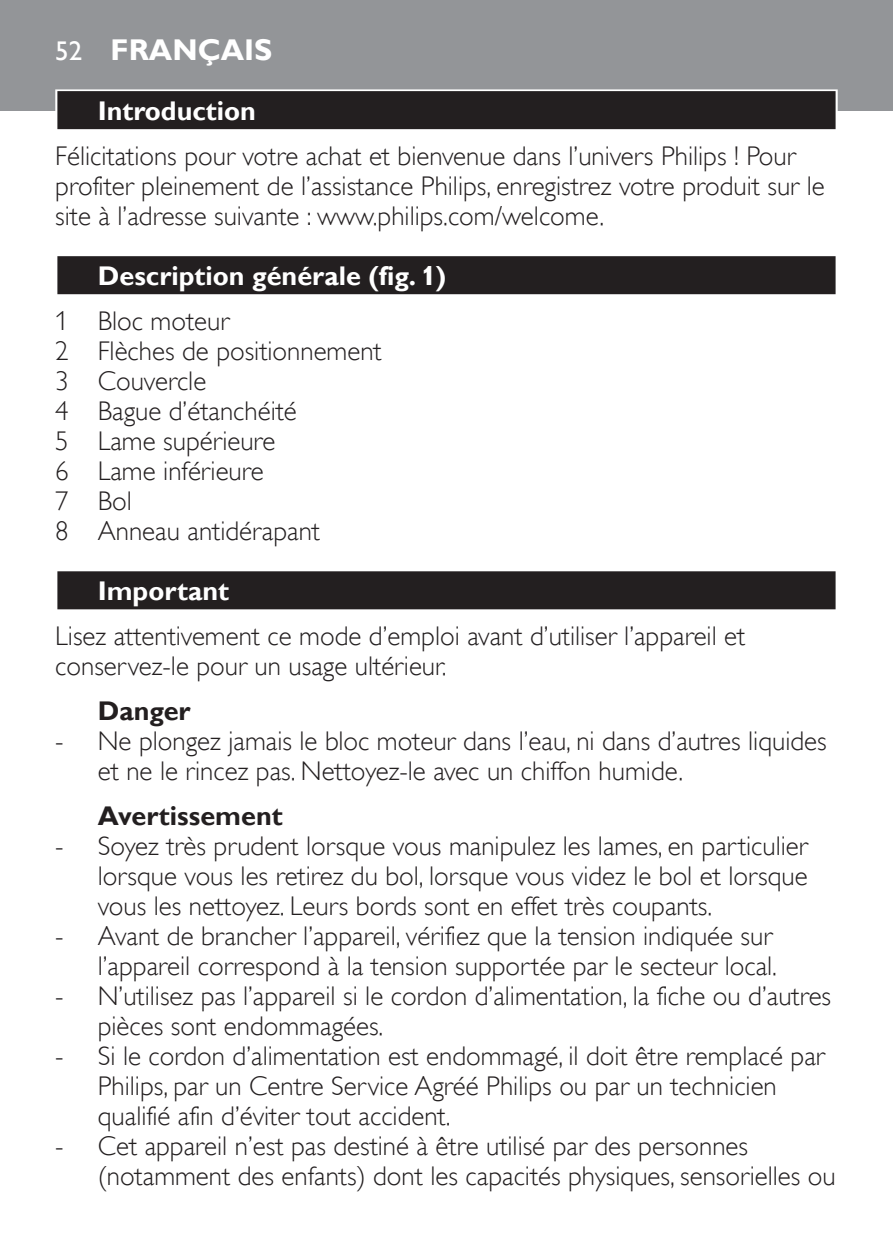
<style>
.page{position:relative;width:893px;height:1259px;background:#fff}
.page>*{position:absolute;margin:0;border:0;box-sizing:border-box;transform-origin:0 0}
.t1{font:700 30px "Gill Sans Alt One WGL";color:#fff}
.t2{font:27px/30px "Gill Sans Alt One WGL Light";color:#231f20}
.t3{font:700 27px "Gill Sans Alt One WGL";color:#fff}
.t4{font:700 27px "Gill Sans Alt One WGL";color:#231f20}
.t5{font:27px "Gill Sans Alt One WGL";color:#fff}
</style>
<div class="page">
<div style="left:0;top:0;width:893px;height:111px;background:#939598"></div>
<div style="left:55px;top:89px;width:783px;height:43px;background:linear-gradient(to right,#dcdbdc,#dcdbdc)"></div>
<div style="left:57px;top:91px;width:779px;height:38px;background:#231f20"></div>
<div style="left:55px;top:254px;width:783px;height:43px;background:linear-gradient(to right,#cecdce,#cecdce)"></div>
<div style="left:57px;top:256px;width:779px;height:38px;background:#231f20"></div>
<div style="left:55px;top:569px;width:783px;height:43px;background:linear-gradient(to right,#b3b1b2,#b3b1b2)"></div>
<div style="left:57px;top:571px;width:779px;height:38px;background:#231f20"></div>
<p class="t5" style="left:55px;top:32px;width:28px">52</p>
<p class="t1" style="left:111px;top:29px;width:163px">Français</p>
<p class="t3" style="left:98px;top:92px;width:160px">I ntroduction</p>
<p class="t2" style="left:55px;top:141px;width:771px">Félicitations pour votre achat et bienvenue dans l’univers Philips ! Pour profiter pleinement de l’assistance Philips, enregistrez votre produit sur le site à l’adresse suivante : www.philips.com/welcome.</p>
<p class="t3" style="left:98px;top:257px;width:350px">Description générale (fig. 1)</p>
<p class="t2" style="left:55px;top:306px;width:328px">1 Bloc moteur<br>2 Flèches de positionnement<br>3 Couvercle<br>4 Bague d’étanchéité<br>5 Lame supérieure<br>6 Lame inférieure<br>7 Bol<br>8 Anneau antidérapant</p>
<p class="t3" style="left:98px;top:572px;width:133px">I mportant</p>
<p class="t2" style="left:55px;top:621px;width:692px">Lisez attentivement ce mode d’emploi avant d’utiliser l’appareil et conservez-le pour un usage ultérieur.</p>
<p class="t4" style="left:98px;top:692px;width:94px">Danger</p>
<p class="t2" style="left:98px;top:726px;width:730px;text-indent:-43px">- Ne plongez jamais le bloc moteur dans l’eau, ni dans d’autres liquides et ne le rincez pas. Nettoyez-le avec un chiffon humide.</p>
<p class="t4" style="left:98px;top:797px;width:186px">Avertissement</p>
<p class="t2" style="left:98px;top:831px;width:712px;text-align:justify;text-indent:-43px">- Soyez très prudent lorsque vous manipulez les lames, en particulier lorsque vous les retirez du bol, lorsque vous videz le bol et lorsque vous les nettoyez. Leurs bords sont en effet très coupants.</p>
<p class="t2" style="left:55px;top:921px;width:723px;text-align:right">- Avant de brancher l’appareil, vérifiez que la tension indiquée sur l’appareil correspond à la tension supportée par le secteur local.</p>
<p class="t2" style="left:98px;top:981px;width:735px;text-indent:-43px">- N’utilisez pas l’appareil si le cordon d’alimentation, la fiche ou d’autres pièces sont endommagées.</p>
<p class="t2" style="left:98px;top:1041px;width:729px;text-indent:-43px">- Si le cordon d’alimentation est endommagé, il doit être remplacé par<br>Philips, par un Centre Service Agréé Philips ou par un technicien qualifié afin d’éviter tout accident.</p>
<p class="t2" style="left:98px;top:1131px;width:739px;text-indent:-43px">- Cet appareil n’est pas destiné à être utilisé par des personnes (notamment des enfants) dont les capacités physiques, sensorielles ou</p>
</div>
